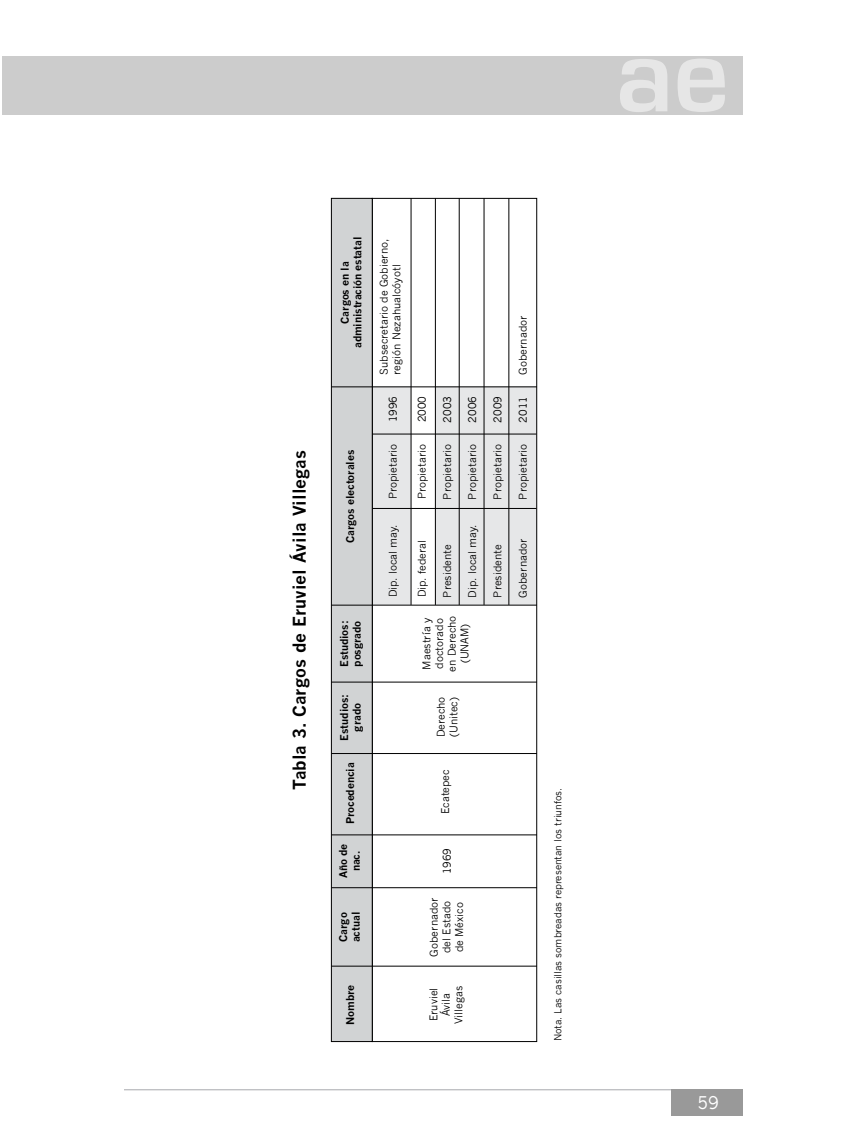
<style>
.page{position:relative;width:844px;height:1141px;background:#fff}
.page>*{position:absolute;margin:0;border:0;box-sizing:border-box;transform-origin:0 0}
.t1{font:700 17.15px "News Gothic";color:#000}
.t2{font:17.15px "News Gothic";color:#fff}
.t3{font:10.5px/12.6px "News Gothic";color:#000;text-align:center}
.t4{font:700 10.5px/12.6px "News Gothic";letter-spacing:-.01em;color:#000;text-align:center}
.t5{font:9.62px "News Gothic";color:#000}
</style>
<div class="page">
<div style="left:2px;top:56px;width:740px;height:59px;background:#ccc"></div>
<svg style="left:620px;top:59px;width:47px;height:53px"></svg>
<svg style="left:678px;top:59px;width:46px;height:53px"></svg>
<hr style="left:124px;top:1089px;width:618px;height:1px;background:#a7a9ac">
<div style="left:671px;top:1090px;width:71px;height:26px;background:#999"></div>
<div style="left:372px;top:387px;width:39px;height:218px;background:#e6e7e8"></div>
<div style="left:435px;top:387px;width:101px;height:218px;background:#e6e7e8"></div>
<div style="left:372px;top:198px;width:165px;height:844px;border:1px solid #000"></div>
<div style="left:331px;top:198px;width:41px;height:844px;background:#d1d3d4"></div>
<div style="left:331px;top:198px;width:41px;height:844px;border:1px solid #000"></div>
<hr style="left:410px;top:198px;width:1px;height:407px;background:#000">
<hr style="left:435px;top:198px;width:1px;height:407px;background:#000">
<hr style="left:459px;top:198px;width:1px;height:407px;background:#000">
<hr style="left:483px;top:198px;width:1px;height:407px;background:#000">
<hr style="left:508px;top:198px;width:1px;height:407px;background:#000">
<hr style="left:372px;top:508px;width:164px;height:1px;background:#000">
<hr style="left:372px;top:434px;width:164px;height:1px;background:#000">
<hr style="left:331px;top:966px;width:206px;height:1px;background:#000">
<hr style="left:331px;top:887px;width:206px;height:1px;background:#000">
<hr style="left:331px;top:835px;width:206px;height:1px;background:#000">
<hr style="left:331px;top:753px;width:206px;height:1px;background:#000">
<hr style="left:331px;top:387px;width:206px;height:1px;background:#000">
<hr style="left:331px;top:682px;width:206px;height:1px;background:#000">
<hr style="left:331px;top:605px;width:206px;height:1px;background:#000">
<h1 class="t1" style="left:289px;top:790px;width:341px;rotate:-90deg">Tabla 3. Cargos de Eruviel Ávila Villegas</h1>
<p class="t4" style="left:338px;top:348px;width:113px;rotate:-90deg">Cargos en la administración estatal</p>
<p class="t4" style="left:343px;top:543px;width:95px;rotate:-90deg">Cargos electorales</p>
<p class="t4" style="left:338px;top:667px;width:48px;text-align:left;rotate:-90deg">Estudios: posgrado</p>
<p class="t4" style="left:338px;top:741px;width:48px;rotate:-90deg">Estudios: grado</p>
<p class="t4" style="left:343px;top:824px;width:63px;rotate:-90deg">Procedencia</p>
<p class="t4" style="left:336px;top:878px;width:36px;rotate:-90deg">Año de nac.</p>
<p class="t4" style="left:336px;top:942px;width:32px;text-align:left;rotate:-90deg">Cargo actual</p>
<p class="t4" style="left:343px;top:1025px;width:42px;rotate:-90deg">Nombre</p>
<p class="t3" style="left:378px;top:375px;width:138px;text-align:left;rotate:-90deg">Subsecretario de Gobierno, región Nezahualcóyotl</p>
<p class="t3" style="left:386px;top:422px;width:28px;rotate:-90deg">1996</p>
<p class="t3" style="left:386px;top:499px;width:57px;rotate:-90deg">Propietario</p>
<p class="t3" style="left:386px;top:597px;width:74px;rotate:-90deg">Dip. local may.</p>
<p class="t3" style="left:415px;top:422px;width:28px;rotate:-90deg">2000</p>
<p class="t3" style="left:415px;top:499px;width:57px;rotate:-90deg">Propietario</p>
<p class="t3" style="left:441px;top:422px;width:28px;rotate:-90deg">2003</p>
<p class="t3" style="left:441px;top:499px;width:57px;rotate:-90deg">Propietario</p>
<p class="t3" style="left:415px;top:597px;width:59px;rotate:-90deg">Dip. federal</p>
<p class="t3" style="left:441px;top:597px;width:55px;rotate:-90deg">Presidente</p>
<p class="t3" style="left:466px;top:422px;width:28px;rotate:-90deg">2006</p>
<p class="t3" style="left:466px;top:499px;width:57px;rotate:-90deg">Propietario</p>
<p class="t3" style="left:466px;top:597px;width:74px;rotate:-90deg">Dip. local may.</p>
<p class="t3" style="left:420px;top:672px;width:58px;rotate:-90deg">Maestría y doctorado en Derecho (UNAM)</p>
<p class="t3" style="left:434px;top:737px;width:42px;text-align:left;rotate:-90deg">Derecho (Unitec)</p>
<p class="t3" style="left:439px;top:814px;width:47px;rotate:-90deg">Ecatepec</p>
<p class="t3" style="left:441px;top:874px;width:28px;rotate:-90deg">1969</p>
<p class="t3" style="left:428px;top:957px;width:61px;rotate:-90deg">Gobernador del Estado de México</p>
<p class="t3" style="left:427px;top:1024px;width:40px;rotate:-90deg">Eruviel<br>Ávila<br>Villegas</p>
<p class="t3" style="left:491px;top:423px;width:28px;rotate:-90deg">2009</p>
<p class="t3" style="left:491px;top:500px;width:57px;rotate:-90deg">Propietario</p>
<p class="t3" style="left:491px;top:597px;width:55px;rotate:-90deg">Presidente</p>
<p class="t3" style="left:516px;top:375px;width:61px;rotate:-90deg">Gobernador</p>
<p class="t3" style="left:516px;top:423px;width:28px;rotate:-90deg">2011</p>
<p class="t3" style="left:516px;top:500px;width:57px;rotate:-90deg">Propietario</p>
<p class="t3" style="left:516px;top:598px;width:61px;rotate:-90deg">Gobernador</p>
<p class="t5" style="left:552px;top:1041px;width:255px;rotate:-90deg">Nota. Las casillas sombreadas representan los triunfos.</p>
<h1 class="t2" style="left:697px;top:1093px;width:23px">59</h1>
</div>
